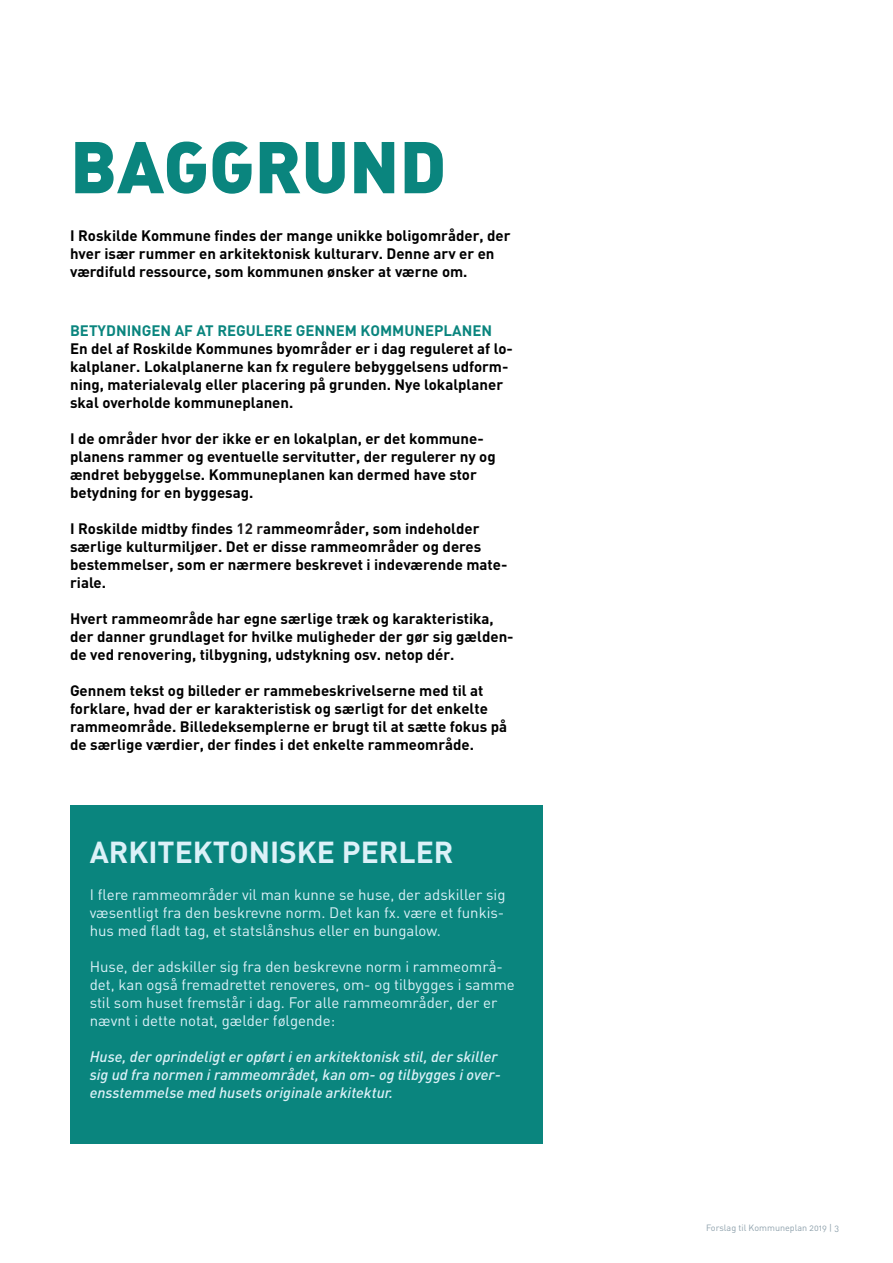
<style>
.page{position:relative;width:893px;height:1263px;background:#fff}
.page>*{position:absolute;margin:0;border:0;box-sizing:border-box;transform-origin:0 0}
.kapitelrubrik_stor{font:72px "DIN Black Alternate";color:#0a857e}
.kapitelrubrik_stor-2{font:700 30px "DIN";color:#dcf1f8}
.lone_brødtekst_sort{font:700 15px/18px "DIN";color:#000}
.Brødtekst{font:15px/18px "DIN Regular Alternate";color:#dcf1f8;text-align:justify}
.Brødtekst-2{font:italic 500 15px/18px "DIN";color:#dcf1f8}
.KP_-_Temaoverskr{font:700 15px "DIN";color:#0a857e}
.t1{font:9px "DIN Regular Alternate";color:#8ea1ac}
.s1{color:#231f20}
</style>
<div class="page">
<div style="left:70px;top:805px;width:473px;height:338px;background:#0a857e"></div>
<p class="kapitelrubrik_stor" style="left:70px;top:120px;width:378px">BAGGRUND</p>
<p class="lone_brødtekst_sort" style="left:70px;top:226px;width:442px">I Roskilde Kommune findes der mange unikke boligområder, der hver især rummer en arkitektonisk kulturarv. Denne arv er en værdifuld ressource, som kommunen ønsker at værne om.</p>
<p class="KP_-_Temaoverskr" style="left:70px;top:320px;width:424px">BETYDNINGEN AF AT REGULERE GENNEM KOMMUNEPLANEN</p>
<p class="lone_brødtekst_sort" style="left:70px;top:339px;width:444px">En del af Roskilde Kommunes byområder er i dag reguleret af lo&shy;kalplaner. Lokalplanerne kan fx regulere bebyggelsens udform&shy;ning, materialevalg eller placering på grunden. Nye lokalplaner skal overholde kommuneplanen.</p>
<p class="lone_brødtekst_sort" style="left:70px;top:429px;width:427px">I de områder hvor der ikke er en lokalplan, er det kommune&shy;planens rammer og eventuelle servitutter, der regulerer ny og ændret bebyggelse. Kommuneplanen kan dermed have stor betydning for en byggesag.</p>
<p class="lone_brødtekst_sort" style="left:70px;top:519px;width:439px">I Roskilde midtby findes <span class="s1">12 r</span>ammeområder, som indeholder særlige kulturmiljøer. Det er disse rammeområder og deres bestemmelser, som er nærmere beskrevet i indeværende mate&shy;riale.</p>
<p class="lone_brødtekst_sort" style="left:70px;top:609px;width:445px">Hvert rammeområde har egne særlige træk og karakteristika, der danner grundlaget for hvilke muligheder der gør sig gælden&shy;de ved renovering, tilbygning, udstykning osv. netop dér.</p>
<p class="lone_brødtekst_sort" style="left:70px;top:681px;width:439px">Gennem tekst og billeder er rammebeskrivelserne med til at forklare, hvad der er karakteristisk og særligt for det enkelte rammeområde. Billedeksemplerne er brugt til at sætte fokus på de særlige værdier, der findes i det enkelte rammeområde.</p>
<p class="kapitelrubrik_stor-2" style="left:90px;top:832px;width:365px">ARKITEKTONISKE PERLER</p>
<p class="Brødtekst" style="left:90px;top:885px;width:417px">I flere rammeområder vil man kunne se huse, der adskiller sig væsentligt fra den beskrevne norm. Det kan fx. være et funkis&shy;hus med fladt tag, et statslånshus eller en bungalow.</p>
<p class="Brødtekst" style="left:90px;top:957px;width:427px;text-align:left">Huse, der adskiller sig fra den beskrevne norm i rammeområ&shy;det, kan også fremadrettet renoveres, om- og tilbygges i samme stil som huset fremstår i dag. For alle rammeområder, der er nævnt i dette notat, gælder følgende:</p>
<p class="Brødtekst-2" style="left:90px;top:1048px;width:413px">Huse, der oprindeligt er opført i en arkitektonisk stil, der skiller sig ud fra normen i rammeområdet, kan om- og tilbygges i over&shy;ensstemmelse med husets originale arkitektur.</p>
<p class="t1" style="left:706px;top:1222px;width:134px">Forslag til Kommuneplan 2019 | 3</p>
</div>
